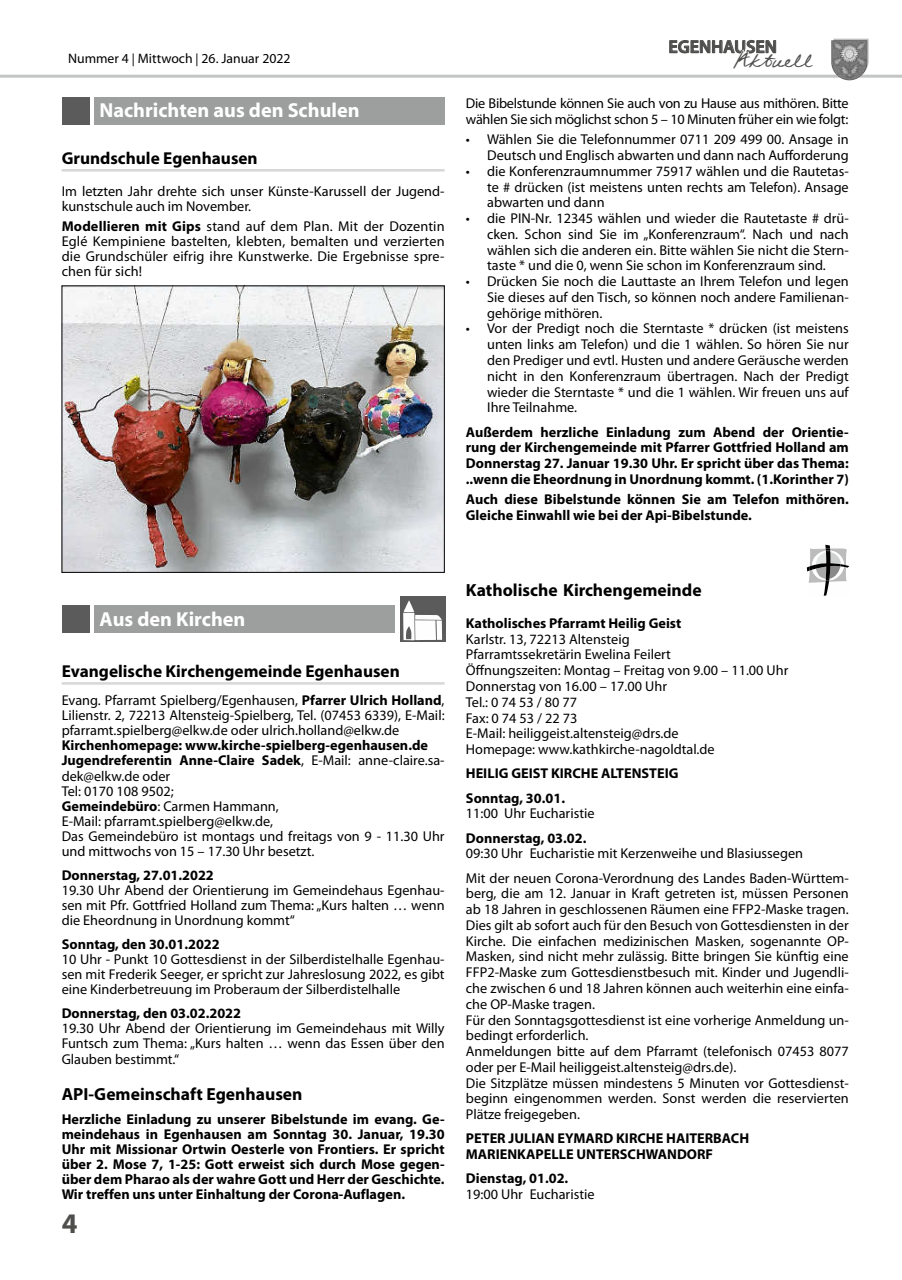
<style>
.page{position:relative;width:902px;height:1280px;background:#fff}
.page>*{position:absolute;margin:0;border:0;box-sizing:border-box;transform-origin:0 0}
.t1{font:700 28.5px "Myriad Pro";color:#4e4e4d}
.t2{font:22.95px "Federico Handwriting";color:#4e4e4d}
.t3{font:700 20.25px "Myriad";color:#fff}
.t4{font:600 18px "Myriad Pro";color:#4e4e4d}
.t5{font:700 17.55px "Myriad Pro";color:#000}
.t6{font:700 17.25px "Myriad Pro";color:#000}
.t7{font:14.25px/15.8px "Myriad Pro";color:#000;text-align:justify}
.t8{font:700 14.25px/15.1px "Myriad Pro";color:#000}
.t9{font:14.25px/15.8px "Myriad Pro";letter-spacing:-.02em;color:#000}
.t10{font:13.65px "Myriad Pro";color:#000}
.s1{font-size:12.75px}
.s2{font-weight:700}
</style>
<div class="page">
<hr style="left:0;top:75px;width:901px;height:3px;background:#c3c4c4">
<svg style="left:669px;top:40px;width:108px;height:14px"></svg>
<svg style="left:833px;top:39px;width:35px;height:39px"></svg>
<img style="left:831px;top:40px;width:36px;height:40px">
<hr style="left:62px;top:169px;width:382px;height:3px;background:#d8d8d9">
<hr style="left:62px;top:682px;width:382px;height:3px;background:#d8d8d9">
<div style="left:94px;top:97px;width:350px;height:27px;background:#9d9e9e"></div>
<div style="left:62px;top:97px;width:28px;height:28px;background:#5c5b5b"></div>
<img style="left:64px;top:288px;width:378px;height:283px">
<div style="left:400px;top:596px;width:45px;height:46px;background:#5c5b5b"></div>
<svg style="left:403px;top:600px;width:39px;height:40px"></svg>
<div style="left:94px;top:605px;width:301px;height:28px;background:#9d9e9e"></div>
<div style="left:62px;top:605px;width:28px;height:28px;background:#5c5b5b"></div>
<svg style="left:806px;top:545px;width:43px;height:51px"></svg>
<p class="t10" style="left:68px;top:50px;width:224px">Nummer 4 <span class="s1">|</span> Mittwoch <span class="s1">|</span> 26. Januar 2022</p>
<h3 class="t3" style="left:99px;top:100px;width:261px">Nachrichten aus den Schulen</h3>
<p class="t6" style="left:62px;top:147px;width:197px">Grundschule Egenhausen</p>
<p class="t7" style="left:62px;top:183px;width:384px;line-height:15.1px">Im letzten Jahr drehte sich unser Künste-Karussell der Jugend&shy;kunstschule auch im November.</p>
<p class="t7" style="left:62px;top:218px;width:384px;line-height:15.1px"><span class="s2">Modellieren mit Gips</span> stand auf dem Plan. Mit der Dozentin Eglé Kempiniene bastelten, klebten, bemalten und verzierten die Grundschüler eifrig ihre Kunstwerke. Die Ergebnisse spre&shy;chen für sich!</p>
<p class="t4" style="left:668px;top:35px;width:110px">EGENHAUSEN</p>
<h2 class="t2" style="left:733px;top:46px;width:80px">Aktuell</h2>
<p class="t9" style="left:466px;top:96px;width:384px">Die Bibelstunde können Sie auch von zu Hause aus mithören. Bitte wählen Sie sich möglichst schon 5 – 10 Minuten früher ein wie folgt:</p>
<p class="t7" style="left:466px;top:131px;width:384px;text-align:right">• Wählen Sie die Telefonnummer 0711 209 499 00. Ansage in<br>Deutsch und Englisch abwarten und dann nach Aufforderung</p>
<p class="t7" style="left:487px;top:163px;width:363px;text-indent:-21px">• die Konferenzraumnummer 75917 wählen und die Rautetas&shy;te # drücken (ist meistens unten rechts am Telefon). Ansage abwarten und dann</p>
<p class="t7" style="left:487px;top:210px;width:363px;text-indent:-21px">• die PIN-Nr. 12345 wählen und wieder die Rautetaste # drü&shy;cken. Schon sind Sie im „Konferenzraum“. Nach und nach wählen sich die anderen ein. Bitte wählen Sie nicht die Stern&shy;taste * und die 0, wenn Sie schon im Konferenzraum sind.</p>
<p class="t7" style="left:487px;top:273px;width:363px;text-indent:-21px">• Drücken Sie noch die Lauttaste an Ihrem Telefon und legen Sie dieses auf den Tisch, so können noch andere Familienan&shy;gehörige mithören.</p>
<p class="t7" style="left:487px;top:321px;width:363px;text-indent:-21px">• Vor der Predigt noch die Sterntaste * drücken (ist meistens unten links am Telefon) und die 1 wählen. So hören Sie nur den Prediger und evtl. Husten und andere Geräusche werden nicht in den Konferenzraum übertragen. Nach der Predigt wieder die Sterntaste * und die 1 wählen. Wir freuen uns auf Ihre Teilnahme.</p>
<p class="t8" style="left:466px;top:423px;width:384px;line-height:15.8px;text-align:justify">Außerdem herzliche Einladung zum Abend der Orientie&shy;rung der Kirchengemeinde mit Pfarrer Gottfried Holland am Donnerstag 27. Januar 19.30 Uhr. Er spricht über das Thema: ..wenn die Eheordnung in Unordnung kommt. (1.Korinther 7)</p>
<p class="t8" style="left:466px;top:491px;width:384px;line-height:15.8px">Auch diese Bibelstunde können Sie am Telefon mithören.<br>Gleiche Einwahll wie bei der Api-Bibelstunde.</p>
<h3 class="t3" style="left:99px;top:608px;width:147px">Aus den Kirchen</h3>
<p class="t6" style="left:62px;top:660px;width:339px">Evangelische Kirchengemeinde Egenhausen</p>
<p class="t7" style="left:62px;top:692px;width:384px;line-height:15.1px">Evang. Pfarramt Spielberg/Egenhausen, <span class="s2">Pfarrer Ulrich Holland</span>, Lilienstr. 2, 72213 Altensteig-Spielberg, Tel. (07453 6339), E-Mail: pfarramt.spielberg@elkw.de oder ulrich.holland@elkw.de</p>
<p class="t7" style="left:62px;top:738px;width:384px;line-height:15.1px;text-align:left"><span class="s2">Kirchenhomepage: www.kirche-spielberg-egenhausen.de Jugendreferentin Anne-Claire Sadek</span>, E-Mail: anne-claire.sa&shy;dek@elkw.de oder<br>Tel: 0170 108 9502;<br><span class="s2">Gemeindebüro</span>: Carmen Hammann,<br>E-Mail: pfarramt.spielberg@elkw.de,<br>Das Gemeindebüro ist montags und freitags von 9 - 11.30 Uhr und mittwochs von 15 – 17.30 Uhr besetzt.</p>
<p class="t8" style="left:62px;top:867px;width:154px">Donnerstag, 27.01.2022</p>
<p class="t7" style="left:62px;top:882px;width:384px;line-height:15.1px">19.30 Uhr Abend der Orientierung im Gemeindehaus Egenhau&shy;sen mit Pfr. Gottfried Holland zum Thema: „Kurs halten … wenn die Eheordnung in Unordnung kommt“</p>
<p class="t8" style="left:62px;top:936px;width:159px">Sonntag, den 30.01.2022</p>
<p class="t7" style="left:62px;top:951px;width:384px;line-height:15.1px">10 Uhr - Punkt 10 Gottesdienst in der Silberdistelhalle Egenhau&shy;sen mit Frederik Seeger, er spricht zur Jahreslosung 2022, es gibt eine Kinderbetreuung im Proberaum der Silberdistelhalle</p>
<p class="t8" style="left:62px;top:1005px;width:181px">Donnerstag, den 03.02.2022</p>
<p class="t7" style="left:62px;top:1021px;width:384px;line-height:15.1px">19.30 Uhr Abend der Orientierung im Gemeindehaus mit Willy Funtsch zum Thema: „Kurs halten … wenn das Essen über den Glauben bestimmt.“</p>
<p class="t5" style="left:62px;top:1082px;width:242px">API-Gemeinschaft Egenhausen</p>
<p class="t8" style="left:62px;top:1111px;width:384px;text-align:justify">Herzliche Einladung zu unserer Bibelstunde im evang. Ge&shy;meindehaus in Egenhausen am Sonntag 30. Januar, 19.30<br>Uhr mit Missionar Ortwin Oesterle von Frontiers. Er spricht über 2. Mose 7, 1-25: Gott erweist sich durch Mose gegen&shy;über dem Pharao als der wahre Gott und Herr der Geschichte.<br>Wir treffen uns unter Einhaltung der Corona-Auflagen.</p>
<h1 class="t1" style="left:62px;top:1205px;width:17px">4</h1>
<p class="t5" style="left:466px;top:578px;width:237px">Katholische Kirchengemeinde</p>
<p class="t8" style="left:466px;top:615px;width:217px">Katholisches Pfarramt Heilig Geist</p>
<p class="t7" style="left:466px;top:631px;width:324px;text-align:left">Karlstr. 13, 72213 Altensteig<br>Pfarramtssekretärin Ewelina Feilert<br>Öffnungszeiten: Montag – Freitag von 9.00 – 11.00 Uhr Donnerstag von 16.00 – 17.00 Uhr<br>Tel.: 0 74 53 / 80 77<br>Fax: 0 74 53 / 22 73<br>E-Mail: heiliggeist.altensteig@drs.de<br>Homepage: www.kathkirche-nagoldtal.de</p>
<p class="t8" style="left:466px;top:761px;width:214px;line-height:24.3px">HEILIG GEIST KIRCHE ALTENSTEIG<br>Sonntag, 30.01.</p>
<p class="t7" style="left:466px;top:805px;width:130px">11:00 Uhr Eucharistie</p>
<p class="t8" style="left:466px;top:830px;width:122px">Donnerstag, 03.02.</p>
<p class="t7" style="left:466px;top:841px;width:384px;line-height:24.3px">09:30 Uhr Eucharistie mit Kerzenweihe und Blasiussegen<br>Mit der neuen Corona-Verordnung des Landes Baden-Württem-</p>
<p class="t7" style="left:466px;top:885px;width:384px;text-align:left">berg, die am 12. Januar in Kraft getreten ist, müssen Personen ab 18 Jahren in geschlossenen Räumen eine FFP2-Maske tragen.<br>Dies gilt ab sofort auch für den Besuch von Gottesdiensten in der Kirche. Die einfachen medizinischen Masken, sogenannte OP-Masken, sind nicht mehr zulässig. Bitte bringen Sie künftig eine FFP2-Maske zum Gottesdienstbesuch mit. Kinder und Jugendli&shy;che zwischen 6 und 18 Jahren können auch weiterhin eine einfa&shy;che OP-Maske tragen.<br>Für den Sonntagsgottesdienst ist eine vorherige Anmeldung un&shy;bedingt erforderlich.<br>Anmeldungen bitte auf dem Pfarramt (telefonisch 07453 8077 oder per E-Mail heiliggeist.altensteig@drs.de).<br>Die Sitzplätze müssen mindestens 5 Minuten vor Gottesdienst&shy;beginn eingenommen werden. Sonst werden die reservierten Plätze freigegeben.</p>
<p class="t8" style="left:466px;top:1130px;width:285px;line-height:15.8px">PETER JULIAN EYMARD KIRCHE HAITERBACH<br>MARIENKAPELLE UNTERSCHWANDORF</p>
<p class="t8" style="left:466px;top:1170px;width:104px">Dienstag, 01.02.</p>
<p class="t7" style="left:466px;top:1186px;width:130px">19:00 Uhr Eucharistie</p>
</div>
